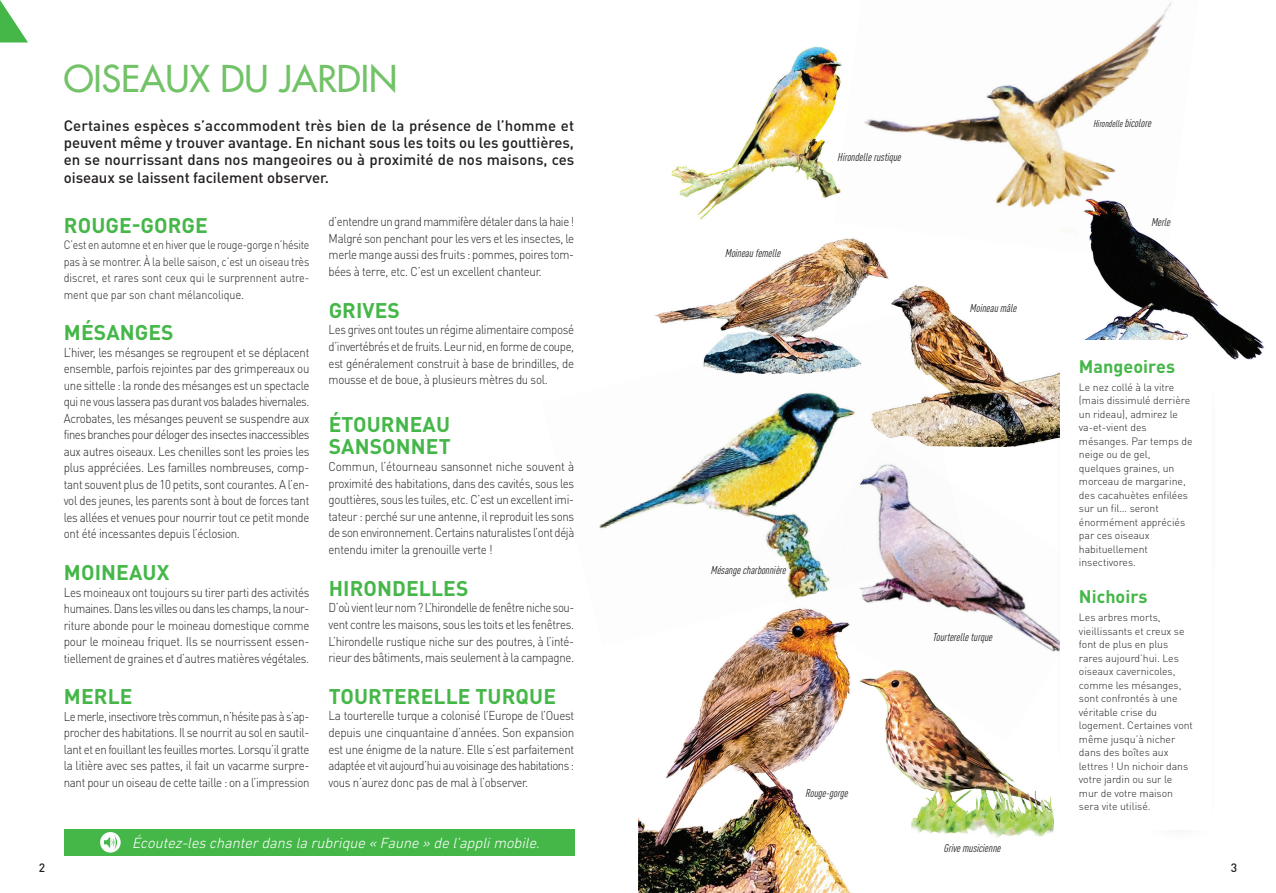
<style>
.page{position:relative;width:1276px;height:893px;background:#fff}
.page>*{position:absolute;margin:0;border:0;box-sizing:border-box;transform-origin:0 0}
.t1{font:36px "Futura";color:#72c267}
.t2{font:700 21px/22.6px "DIN Pro";letter-spacing:.005em;color:#45b749}
.t3{font:700 18px "DIN Pro";color:#45b749}
.t4{font:500 15px/17.2px "DIN Pro";letter-spacing:-.005em;color:#231f20;text-align:justify}
.t5{font:italic 300 15px "DIN Next LT Pro";color:#fff}
.t6{font:300 12.75px/16.5px "DIN Pro";letter-spacing:-.025em;color:#231f20;text-align:justify;scale:.9 1}
.t7{font:300 12.75px/16.6px "DIN Pro";letter-spacing:-.025em;color:#231f20;text-align:justify;scale:.89 1}
.t8{font:300 12.75px/16.6px "DIN Pro";letter-spacing:-.025em;color:#231f20;text-align:justify;scale:.92 1}
.t9{font:300 12.75px/16.6px "DIN Pro";letter-spacing:-.025em;color:#231f20;text-align:justify;scale:.91 1}
.t10{font:300 12px/16.5px "DIN Pro";letter-spacing:-.005em;color:#231f20;text-align:justify;scale:.88 1}
.t11{font:500 12px "DIN Pro";color:#231f20}
.t12{font:italic 11.25px "DIN Cond";color:#231f20}
.t13{font:300 10.5px/13.5px "DIN Pro";letter-spacing:-.005em;color:#231f20}
.t14{font:italic 9.75px "DIN Cond";color:#231f20}
.s1{font-size:12.75px}
.s2{font-size:11.25px}
</style>
<div class="page">
<img style="left:638px;top:646px;width:213px;height:247px">
<img style="left:1084px;top:263px;width:180px;height:97px">
<img style="left:669px;top:242px;width:165px;height:70px">
<img style="left:744px;top:646px;width:310px;height:217px">
<img style="left:599px;top:312px;width:225px;height:334px">
<img style="left:824px;top:262px;width:231px;height:178px">
<img style="left:671px;top:46px;width:163px;height:174px">
<img style="left:834px;top:2px;width:348px;height:261px">
<img style="left:781px;top:440px;width:274px;height:302px">
<div style="left:1060px;top:340px;width:152px;height:489px;background:#fff"></div>
<svg style="left:0;top:0;width:28px;height:43px"></svg>
<div style="left:64px;top:829px;width:510px;height:26px;background:#45b749"></div>
<svg style="left:100px;top:832px;width:21px;height:21px"></svg>
<h1 class="t1" style="left:64px;top:56px;width:335px">OISEAUX DU JARDIN</h1>
<p class="t4" style="left:64px;top:116px;width:512px">Certaines espèces s’accommodent très bien de la présence de l’homme et peuvent même y trouver avantage. En nichant sous les toits ou les gouttières, en se nourrissant dans nos mangeoires ou à proximité de nos maisons, ces oiseaux se laissent facilement observer.</p>
<h2 class="t2" style="left:64px;top:213px;width:145px">ROUGE-GORGE</h2>
<p class="t10" style="left:64px;top:236px;width:281px">C’est en automne et en hiver que le rouge-gorge n’hésite pas à se montrer. À la belle saison, c’est un oiseau très discret, et rares sont ceux qui le surprennent autre&shy;ment que par son chant mélancoliqu<span class="s1">e.</span></p>
<h2 class="t2" style="left:64px;top:320px;width:111px">MÉSANGES</h2>
<p class="t6" style="left:64px;top:343px;width:274px">L’hiver, les mésanges se regroupent et se déplacent ensemble, parfois rejointes par des grimpereaux ou une sittelle : la ronde des mésanges est un spectacle qui ne vous lassera pas durant vos balades hivernales.<br>Acrobates, les mésanges peuvent se suspendre aux fines branches pour déloger des insectes inaccessibles aux autres oiseaux. Les chenilles sont les proies les plus appréciées. Les familles nombreuses, comp&shy;tant souvent plus de 10 petits, sont courantes. A l’en&shy;vol des jeunes, les parents sont à bout de forces tant les allées et venues pour nourrir tout ce petit monde ont été incessantes depuis l’éclosion.</p>
<h2 class="t2" style="left:64px;top:560px;width:107px">MOINEAUX</h2>
<p class="t6" style="left:64px;top:583px;width:274px">Les moineaux ont toujours su tirer parti des activités humaines. Dans les villes ou dans les champs, la nour&shy;riture abonde pour le moineau domestique comme pour le moineau friquet. Ils se nourrissent essen&shy;tiellement de graines et d’autres matières végétales.</p>
<h2 class="t2" style="left:64px;top:684px;width:70px">MERLE</h2>
<p class="t7" style="left:64px;top:707px;width:277px">Le merle, insectivore très commun, n’hésite pas à s’ap&shy;procher des habitations. Il se nourrit au sol en sautil&shy;lant et en fouillant les feuilles mortes. Lorsqu’il gratte la litière avec ses pattes, il fait un vacarme surpre&shy;nant pour un oiseau de cette taille : on a l’impression</p>
<p class="t7" style="left:328px;top:213px;width:277px">d’entendre un grand mammifère détaler dans la haie !<br>Malgré son penchant pour les vers et les insectes, le merle mange aussi des fruits : pommes, poires tom&shy;bées à terre, etc. C’est un excellent chanteur.</p>
<h2 class="t2" style="left:329px;top:298px;width:73px">GRIVES</h2>
<p class="t6" style="left:328px;top:321px;width:274px">Les grives ont toutes un régime alimentaire composé d’invertébrés et de fruits. Leur nid, en forme de coupe, est généralement construit à base de brindilles, de mousse et de boue, à plusieurs mètres du sol.</p>
<h2 class="t2" style="left:329px;top:412px;width:124px">ÉTOURNEAU<br>SANSONNET</h2>
<p class="t8" style="left:328px;top:458px;width:269px">Commun, l’étourneau sansonnet niche souvent à proximité des habitations, dans des cavités, sous les gouttières, sous les tuiles, etc. C’est un excellent imi&shy;tateur : perché sur une antenne, il reproduit les sons de son environnement. Certains naturalistes l’ont déjà entendu imiter la grenouille verte !</p>
<h2 class="t2" style="left:329px;top:576px;width:141px">HIRONDELLES</h2>
<p class="t7" style="left:328px;top:599px;width:277px">D’où vient leur nom ? L’hirondelle de fenêtre niche sou&shy;vent contre les maisons, sous les toits et les fenêtres.<br>L’hirondelle rustique niche sur des poutres, à l’inté&shy;rieur des bâtiments, mais seulement à la campagne.</p>
<h2 class="t2" style="left:329px;top:684px;width:229px">TOURTERELLE TURQUE</h2>
<p class="t9" style="left:328px;top:707px;width:272px">La tourterelle turque a colonisé l’Europe de l’Ouest depuis une cinquantaine d’années. Son expansion est une énigme de la nature. Elle s’est parfaitement adaptée et vit aujourd’hui au voisinage des habitations : vous n’aurez donc pas de mal à l’observer.</p>
<p class="t5" style="left:132px;top:834px;width:413px">Écoutez-les chanterdans la rubrique « Faune » de l’applimobile.</p>
<p class="t12" style="left:725px;top:247px;width:60px">Moineaufemelle</p>
<p class="t12" style="left:837px;top:150px;width:68px">Hirondellerustique</p>
<p class="t12" style="left:969px;top:301px;width:51px">Moineaumâle</p>
<p class="t12" style="left:710px;top:564px;width:79px">Mésangecharbonnière</p>
<p class="t12" style="left:805px;top:787px;width:47px">Rouge-gorge</p>
<p class="t12" style="left:932px;top:630px;width:64px">Tourterelleturque</p>
<p class="t12" style="left:943px;top:841px;width:61px">Grivemusicienne</p>
<p class="t14" style="left:1093px;top:118px;width:62px">Hirondelle<span class="s2">bicolore</span></p>
<p class="t12" style="left:1151px;top:215px;width:23px">Merle</p>
<h3 class="t3" style="left:1079px;top:354px;width:98px">Mangeoires</h3>
<p class="t13" style="left:1079px;top:380px;width:115px">Le nez collé à la vitre (mais dissimulé derrière un rideau), admirez le va-et-vient des mésanges. Par temps de neige ou de gel, quelques graines, un morceau de margarine, des cacahuètes enfilées sur un fil… seront énormément appréciés par ces oiseaux habituellement insectivores.</p>
<h3 class="t3" style="left:1079px;top:585px;width:70px">Nichoirs</h3>
<p class="t13" style="left:1079px;top:610px;width:116px">Les arbres morts, vieillissants et creux se font de plus en plus rares aujourd’hui. Les oiseaux cavernicoles, comme les mésanges, sont confrontés à une véritable crise du logement. Certaines vont même jusqu’à nicher dans des boîtes aux lettres ! Un nichoir dans votre jardin ou sur le mur de votre maison sera vite utilisé.</p>
<p class="t11" style="left:39px;top:860px;width:8px">2</p>
<p class="t11" style="left:1230px;top:860px;width:8px">3</p>
</div>
